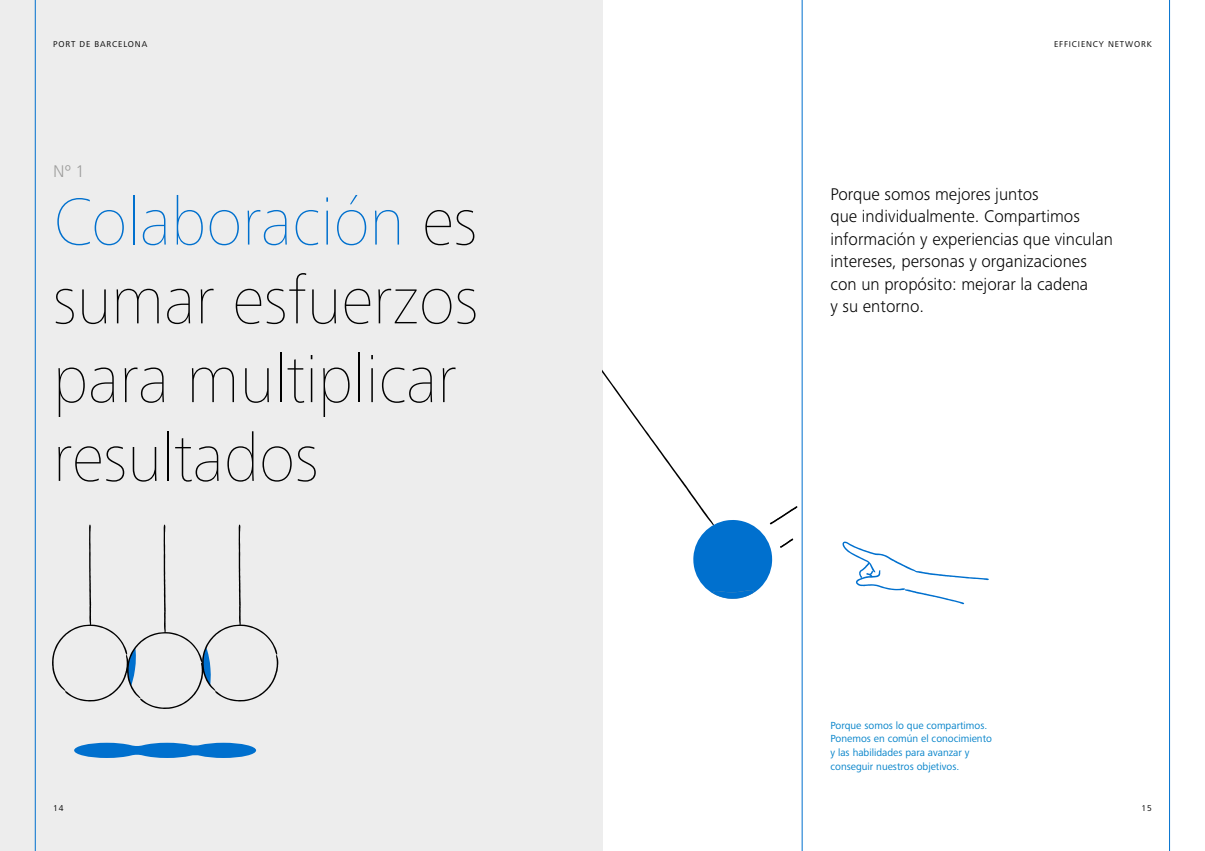
<style>
.page{position:relative;width:1205px;height:851px;background:#fff}
.page>*{position:absolute;margin:0;border:0;box-sizing:border-box;transform-origin:0 0}
.t1{font:900 68.75px/78.8px "Frutiger Next Pro";color:#000}
.t2{font:300 17.5px/22.5px "Frutiger Next Pro";color:#000}
.t3{font:300 17.5px "Frutiger Next Pro";color:#9d9d9c}
.t4{font:10.62px/13.8px "Frutiger Next Pro";color:#0081c9}
.t5{font:8.75px "Frutiger Next Pro";letter-spacing:.1em;color:#000}
.s1{color:#0070ce}
</style>
<div class="page">
<div style="left:0;top:0;width:602px;height:850px;background:#ededed"></div>
<hr style="left:35px;top:0;width:1px;height:850px;background:#0070ce">
<hr style="left:802px;top:0;width:1px;height:850px;background:#0070ce">
<hr style="left:1169px;top:0;width:1px;height:850px;background:#0070ce">
<svg style="left:74px;top:742px;width:182px;height:15px;background:#2b87d3"></svg>
<svg style="left:52px;top:524px;width:226px;height:184px"></svg>
<svg style="left:842px;top:541px;width:147px;height:63px"></svg>
<svg style="left:602px;top:334px;width:195px;height:265px"></svg>
<p class="t5" style="left:53px;top:39px;width:96px">PORT DE BARCELONA</p>
<p class="t5" style="left:1054px;top:39px;width:99px">EFFICIENCY NETWORK</p>
<p class="t3" style="left:53px;top:161px;width:33px">Nº 1</p>
<h1 class="t1" style="left:53px;top:182px;width:427px"><span class="s1">Colaboración</span> es sumar esfuerzos para multiplicar resultados</h1>
<p class="t2" style="left:830px;top:182px;width:284px">Porque somos mejores juntos<br>que individualmente. Compartimos información y experiencias que vinculan intereses, personas y organizaciones con un propósito: mejorar la cadena<br>y su entorno.</p>
<p class="t4" style="left:830px;top:718px;width:163px">Porque somos lo que compartimos.<br>Ponemos en común el conocimiento y las habilidades para avanzar y conseguir nuestros objetivos.</p>
<p class="t5" style="left:53px;top:802px;width:12px">14</p>
<p class="t5" style="left:1141px;top:802px;width:12px">15</p>
</div>
